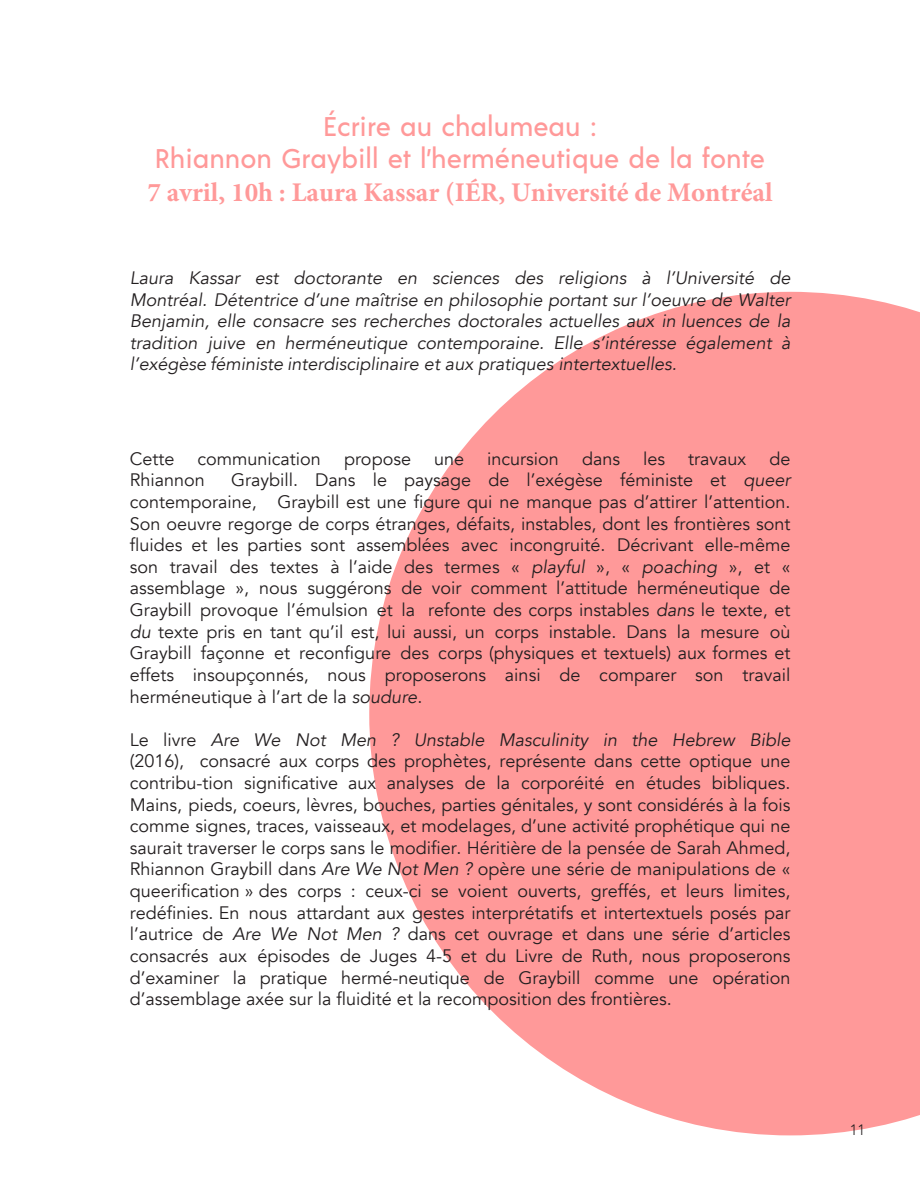
<style>
.page{position:relative;width:920px;height:1190px;background:#fff}
.page>*{position:absolute;margin:0;border:0;box-sizing:border-box;transform-origin:0 0}
.t1{font:500 27px/32.4px "Acre";color:#f99;text-align:center}
.t2{font:700 27px "Minion Pro";color:#f99}
.t3{font:18px/21.6px "Avenir";color:#231f20;text-align:justify}
.t4{font:italic 18px/21.6px "Avenir";color:#231f20;text-align:justify}
.t5{font:300 15px "Avenir";color:#231f20}
.s1{font-style:italic}
</style>
<div class="page">
<svg style="left:369px;top:292px;width:550px;height:843px;fill:#f99"></svg>
<h1 class="t1" style="left:155px;top:108px;width:611px">Écrire au chalumeau :<br>Rhiannon Graybill et l’herméneutique de la fonte</h1>
<h1 class="t2" style="left:147px;top:173px;width:626px">7 avril, 10h : Laura Kassar (IÉR, Université de Montréal</h1>
<p class="t4" style="left:130px;top:267px;width:662px">Laura Kassar est doctorante en sciences des religions à l’Université de Montréal. Détentrice d’une maîtrise en philosophie portant sur l’oeuvre de Walter Benjamin, elle consacre ses recherches doctorales actuelles aux in luences de la tradition juive en herméneutique contemporaine. Elle s’intéresse également à l’exégèse féministe interdisciplinaire et aux pratiques intertextuelles.</p>
<p class="t3" style="left:130px;top:448px;width:46px">Cette</p>
<p class="t3" style="left:197px;top:448px;width:125px">communication</p>
<p class="t3" style="left:344px;top:448px;width:68px">propose</p>
<p class="t3" style="left:434px;top:448px;width:32px">une</p>
<p class="t3" style="left:487px;top:448px;width:73px">incursion</p>
<p class="t3" style="left:581px;top:448px;width:40px">dans</p>
<p class="t3" style="left:643px;top:448px;width:23px">les</p>
<p class="t3" style="left:688px;top:448px;width:59px">travaux</p>
<p class="t3" style="left:769px;top:448px;width:23px">de</p>
<p class="t3" style="left:130px;top:469px;width:77px">Rhiannon</p>
<p class="t3" style="left:130px;top:469px;width:662px;text-indent:101px">Graybill. Dans le paysage de l’exégèse féministe et <span class="s1">queer </span>contemporaine, Graybill est une figure qui ne manque pas d’attirer l’attention.<br>Son oeuvre regorge de corps étranges, défaits, instables, dont les frontières sont fluides et les parties sont assemblées avec incongruité. Décrivant elle-même son travail des textes à l’aide des termes « <span class="s1">playful</span> », « <span class="s1">poaching</span> », et « assemblage », nous suggérons de voir comment l’attitude herméneutique de Graybill provoque l’émulsion et la refonte des corps instables <span class="s1">dans</span> le texte, et <span class="s1">du</span> texte pris en tant qu’il est, lui aussi, un corps instable. Dans la mesure où Graybill façonne et reconfigure des corps (physiques et textuels) aux formes et effets insoupçonnés, nous proposerons ainsi de comparer son travail herméneutique à l’art de la <span class="s1">soudure</span>.</p>
<p class="t3" style="left:130px;top:728px;width:662px">Le livre <span class="s1">Are We Not Men ? Unstable Masculinity in the Hebrew Bible </span>(2016), consacré aux corps des prophètes, représente dans cette optique une contribu-tion significative aux analyses de la corporéité en études bibliques.<br>Mains, pieds, coeurs, lèvres, bouches, parties génitales, y sont considérés à la fois comme signes, traces, vaisseaux, et modelages, d’une activité prophétique qui ne saurait traverser le corps sans le modifier. Héritière de la pensée de Sarah Ahmed, Rhiannon Graybill dans <span class="s1">Are We Not Men ?</span> opère une série de manipulations de « queerification » des corps : ceux-ci se voient ouverts, greffés, et leurs limites, redéfinies. En nous attardant aux gestes interprétatifs et intertextuels posés par l’autrice de <span class="s1">Are We Not Men ?</span> dans cet ouvrage et dans une série d’articles consacrés aux épisodes de Juges 4-5 et du Livre de Ruth, nous proposerons d’examiner la pratique hermé-neutique de Graybill comme une opération d’assemblage axée sur la fluidité et la recomposition des frontières.</p>
<p class="t5" style="left:849px;top:1120px;width:17px">11</p>
</div>
